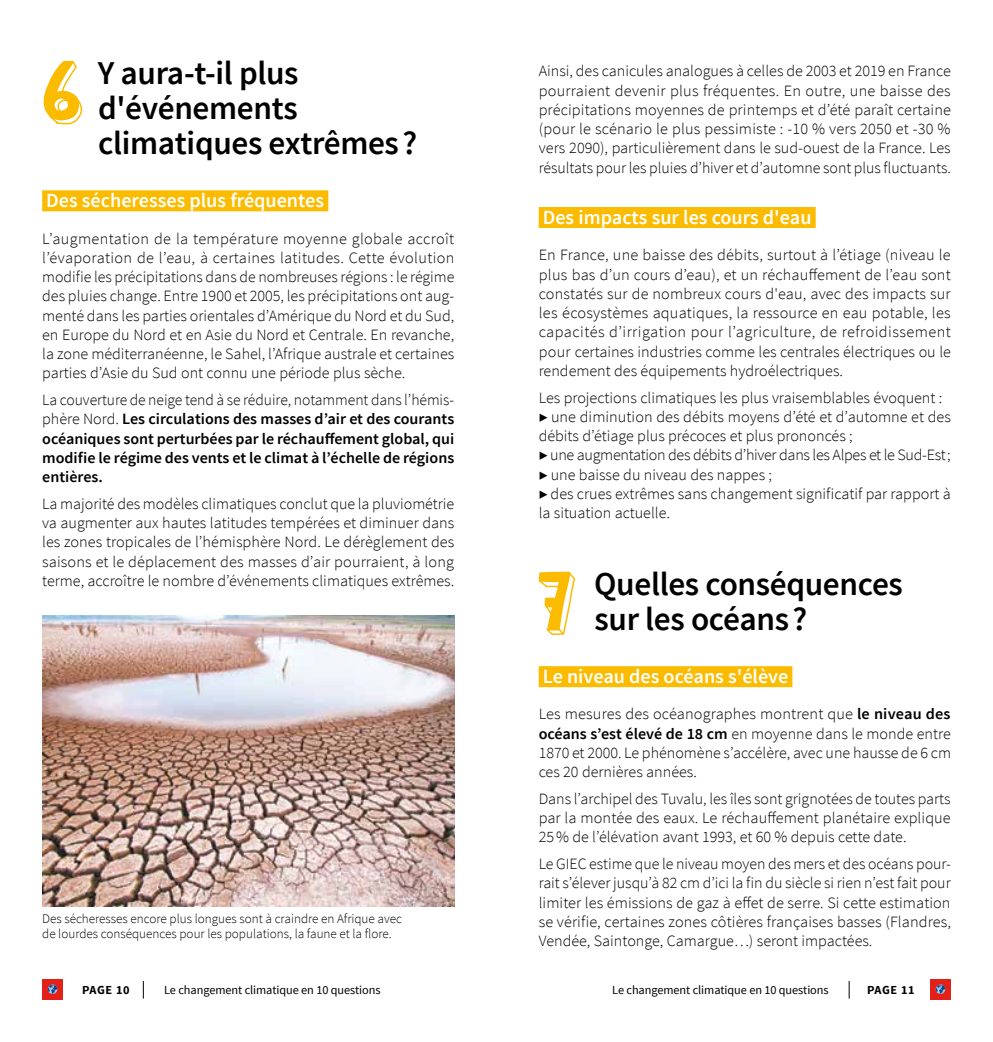
<style>
.page{position:relative;width:993px;height:1042px;background:#fff}
.page>*{position:absolute;margin:0;border:0;box-sizing:border-box;transform-origin:0 0}
.t1{font:600 33.25px/35px "Source Sans Pro";letter-spacing:-.01em;color:#000}
.t2{font:600 20.12px "Source Sans Pro";color:#fff}
.t3{font:300 15.75px/19.2px "Source Sans Pro";color:#000;text-align:justify}
.t4{font:600 15.75px/19.2px "Source Sans Pro";color:#000;text-align:justify}
.t5{font:300 13.12px/14.9px "Source Sans Pro";color:#000}
.t6{font:12.25px "Source Sans Pro";letter-spacing:-.005em;color:#000}
.t7{font:700 12.25px "Source Sans Pro";letter-spacing:.045em;color:#000}
.s1{font-weight:300}
.s2{font-weight:600}
</style>
<div class="page">
<svg style="left:143px;top:981px;width:1px;height:17px"></svg>
<div style="left:42px;top:979px;width:21px;height:21px;background:#e32119"></div>
<svg style="left:48px;top:984px;width:9px;height:10px"></svg>
<svg style="left:848px;top:981px;width:1px;height:17px"></svg>
<div style="left:929px;top:979px;width:21px;height:21px;background:#e32119"></div>
<svg style="left:935px;top:984px;width:9px;height:10px"></svg>
<div style="left:42px;top:190px;width:286px;height:21px;background:#fabb00"></div>
<svg style="left:43px;top:60px;width:40px;height:65px"></svg>
<img style="left:42px;top:615px;width:412px;height:291px">
<div style="left:538px;top:207px;width:277px;height:21px;background:#fabb00"></div>
<div style="left:538px;top:666px;width:254px;height:21px;background:#fabb00"></div>
<svg style="left:538px;top:571px;width:38px;height:64px"></svg>
<h1 class="t1" style="left:98px;top:56px;width:321px">Y aura-t-il plus d'événements climatiques extrêmes?</h1>
<p class="t2" style="left:46px;top:188px;width:279px">Des sécheresses plus fréquentes</p>
<p class="t3" style="left:42px;top:229px;width:413px">L’augmentation de la température moyenne globale accroît l’évaporation de l’eau, à certaines latitudes. Cette évolution modifie les précipitations dans de nombreuses régions : le régime des pluies change. Entre 1900 et 2005, les précipitations ont aug&shy;menté dans les parties orientales d’Amérique du Nord et du Sud, en Europe du Nord et en Asie du Nord et Centrale. En revanche, la zone méditerranéenne, le Sahel, l’Afrique australe et certaines parties d’Asie du Sud ont connu une période plus sèche.</p>
<p class="t4" style="left:42px;top:391px;width:413px"><span class="s1">La couverture de neige tend à se réduire, notamment dans l’hémis&shy;phère Nord.</span> Les circulations des masses d’air et des courants océaniques sont perturbées par le réchauffement global, qui modifie le régime des vents et le climat à l’échelle de régions entières.</p>
<p class="t3" style="left:42px;top:494px;width:413px">La majorité des modèles climatiques conclut que la pluviométrie va augmenter aux hautes latitudes tempérées et diminuer dans les zones tropicales de l’hémisphère Nord. Le dérèglement des saisons et le déplacement des masses d’air pourraient, à long terme, accroître le nombre d’événements climatiques extrêmes.</p>
<p class="t5" style="left:42px;top:911px;width:361px">Des sécheresses encore plus longues sont à craindre en Afrique avec de lourdes conséquences pour les populations, la faune et la flore.</p>
<p class="t3" style="left:538px;top:62px;width:413px">Ainsi, des canicules analogues à celles de 2003 et 2019 en France pourraient devenir plus fréquentes. En outre, une baisse des précipitations moyennes de printemps et d’été paraît certaine (pour le scénario le plus pessimiste : -10 % vers 2050 et -30 % vers 2090), particulièrement dans le sud-ouest de la France. Les résultats pour les pluies d’hiver et d’automne sont plus fluctuants.</p>
<p class="t2" style="left:542px;top:204px;width:270px">Des impacts sur les cours d'eau</p>
<p class="t3" style="left:538px;top:245px;width:413px">En France, une baisse des débits, surtout à l’étiage (niveau le plus bas d’un cours d’eau), et un réchauffement de l’eau sont constatés sur de nombreux cours d'eau, avec des impacts sur les écosystèmes aquatiques, la ressource en eau potable, les capacités d’irrigation pour l’agriculture, de refroidissement pour certaines industries comme les centrales électriques ou le rendement des équipements hydroélectriques.</p>
<p class="t3" style="left:538px;top:388px;width:413px;text-align:left">Les projections climatiques les plus vraisemblables évoquent : ▶ une diminution des débits moyens d’été et d’automne et des débits d’étiage plus précoces et plus prononcés ;<br>▶ une augmentation des débits d’hiver dans les Alpes et le Sud-Est; ▶ une baisse du niveau des nappes ;<br>▶ des crues extrêmes sans changement significatif par rapport à la situation actuelle.</p>
<h1 class="t1" style="left:594px;top:567px;width:310px">Quelles conséquences sur les océans?</h1>
<p class="t2" style="left:542px;top:663px;width:247px">Le niveau des océans s'élève</p>
<p class="t3" style="left:538px;top:704px;width:413px">Les mesures des océanographes montrent que <span class="s2">le niveau des océans s’est élevé de 18 cm</span> en moyenne dans le monde entre 1870 et 2000. Le phénomène s’accélère, avec une hausse de 6 cm ces 20 dernières années.</p>
<p class="t3" style="left:538px;top:789px;width:413px">Dans l’archipel des Tuvalu, les îles sont grignotées de toutes parts par la montée des eaux. Le réchauffement planétaire explique 25% de l’élévation avant 1993, et 60 % depuis cette date.</p>
<p class="t3" style="left:538px;top:854px;width:413px">Le GIEC estime que le niveau moyen des mers et des océans pour&shy;rait s’élever jusqu’à 82 cm d’ici la fin du siècle si rien n’est fait pour limiter les émissions de gaz à effet de serre. Si cette estimation se vérifie, certaines zones côtières françaises basses (Flandres, Vendée, Saintonge, Camargue…) seront impactées.</p>
<p class="t7" style="left:82px;top:981px;width:49px">PAGE 10</p>
<p class="t6" style="left:164px;top:982px;width:218px">Le changement climatique en 10 questions</p>
<p class="t6" style="left:612px;top:982px;width:218px">Le changement climatique en 10 questions</p>
<p class="t7" style="left:866px;top:981px;width:49px">PAGE 11</p>
</div>
